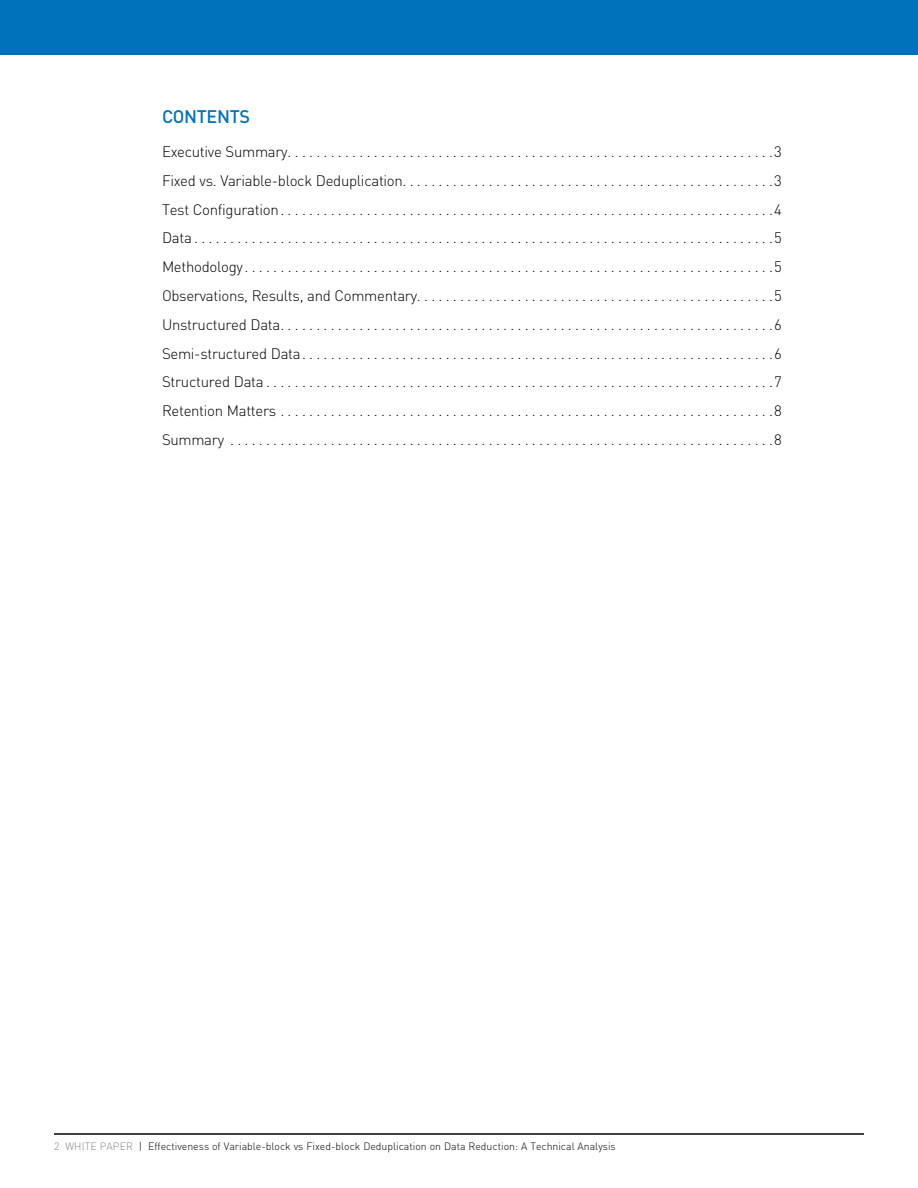
<style>
.page{position:relative;width:918px;height:1188px;background:#fff}
.page>*{position:absolute;margin:0;border:0;box-sizing:border-box;transform-origin:0 0}
.Section_Headers{font:500 18px "DIN Pro";letter-spacing:-.02em;color:#0072bc}
.Content_Text{font:300 15px "DIN Pro";letter-spacing:-.02em;color:#000}
.t1{font:300 10.5px "DIN Pro";color:#000}
.s1{color:#808285}
</style>
<div class="page">
<hr style="left:54px;top:1133px;width:810px;height:2px;background:#000">
<div style="left:0;top:0;width:918px;height:55px;background:#0072bc"></div>
<p class="Section_Headers" style="left:162px;top:102px;width:90px">CONTENTS</p>
<p class="Content_Text" style="left:162px;top:140px;width:621px">Executive Summary . . . . . . . . . . . . . . . . . . . . . . . . . . . . . . . . . . . . . . . . . . . . . . . . . . . . . . . . . . . . . . . . . . . 3</p>
<p class="Content_Text" style="left:162px;top:169px;width:621px">Fixed vs. Variable-block Deduplication . . . . . . . . . . . . . . . . . . . . . . . . . . . . . . . . . . . . . . . . . . . . . . . . . . . 3</p>
<p class="Content_Text" style="left:162px;top:198px;width:621px">Test Configuration . . . . . . . . . . . . . . . . . . . . . . . . . . . . . . . . . . . . . . . . . . . . . . . . . . . . . . . . . . . . . . . . . . . . 4</p>
<p class="Content_Text" style="left:162px;top:226px;width:621px">Data . . . . . . . . . . . . . . . . . . . . . . . . . . . . . . . . . . . . . . . . . . . . . . . . . . . . . . . . . . . . . . . . . . . . . . . . . . . . . . . . 5</p>
<p class="Content_Text" style="left:162px;top:255px;width:621px">Methodology . . . . . . . . . . . . . . . . . . . . . . . . . . . . . . . . . . . . . . . . . . . . . . . . . . . . . . . . . . . . . . . . . . . . . . . . . 5</p>
<p class="Content_Text" style="left:162px;top:284px;width:621px">Observations, Results, and Commentary . . . . . . . . . . . . . . . . . . . . . . . . . . . . . . . . . . . . . . . . . . . . . . . . . 5</p>
<p class="Content_Text" style="left:162px;top:313px;width:621px">Unstructured Data . . . . . . . . . . . . . . . . . . . . . . . . . . . . . . . . . . . . . . . . . . . . . . . . . . . . . . . . . . . . . . . . . . . . 6</p>
<p class="Content_Text" style="left:162px;top:342px;width:621px">Semi-structured Data . . . . . . . . . . . . . . . . . . . . . . . . . . . . . . . . . . . . . . . . . . . . . . . . . . . . . . . . . . . . . . . . . 6</p>
<p class="Content_Text" style="left:162px;top:370px;width:621px">Structured Data . . . . . . . . . . . . . . . . . . . . . . . . . . . . . . . . . . . . . . . . . . . . . . . . . . . . . . . . . . . . . . . . . . . . . . 7</p>
<p class="Content_Text" style="left:162px;top:399px;width:621px">Retention Matters . . . . . . . . . . . . . . . . . . . . . . . . . . . . . . . . . . . . . . . . . . . . . . . . . . . . . . . . . . . . . . . . . . . . 8</p>
<p class="Content_Text" style="left:162px;top:428px;width:621px">Summary . . . . . . . . . . . . . . . . . . . . . . . . . . . . . . . . . . . . . . . . . . . . . . . . . . . . . . . . . . . . . . . . . . . . . . . . . . . 8</p>
<p class="t1" style="left:54px;top:1138px;width:563px"><span class="s1">2 WHITE PAPER</span> | Effectiveness of Variable-block vs Fixed-block Deduplication on Data Reduction: A Technical Analysis</p>
</div>
